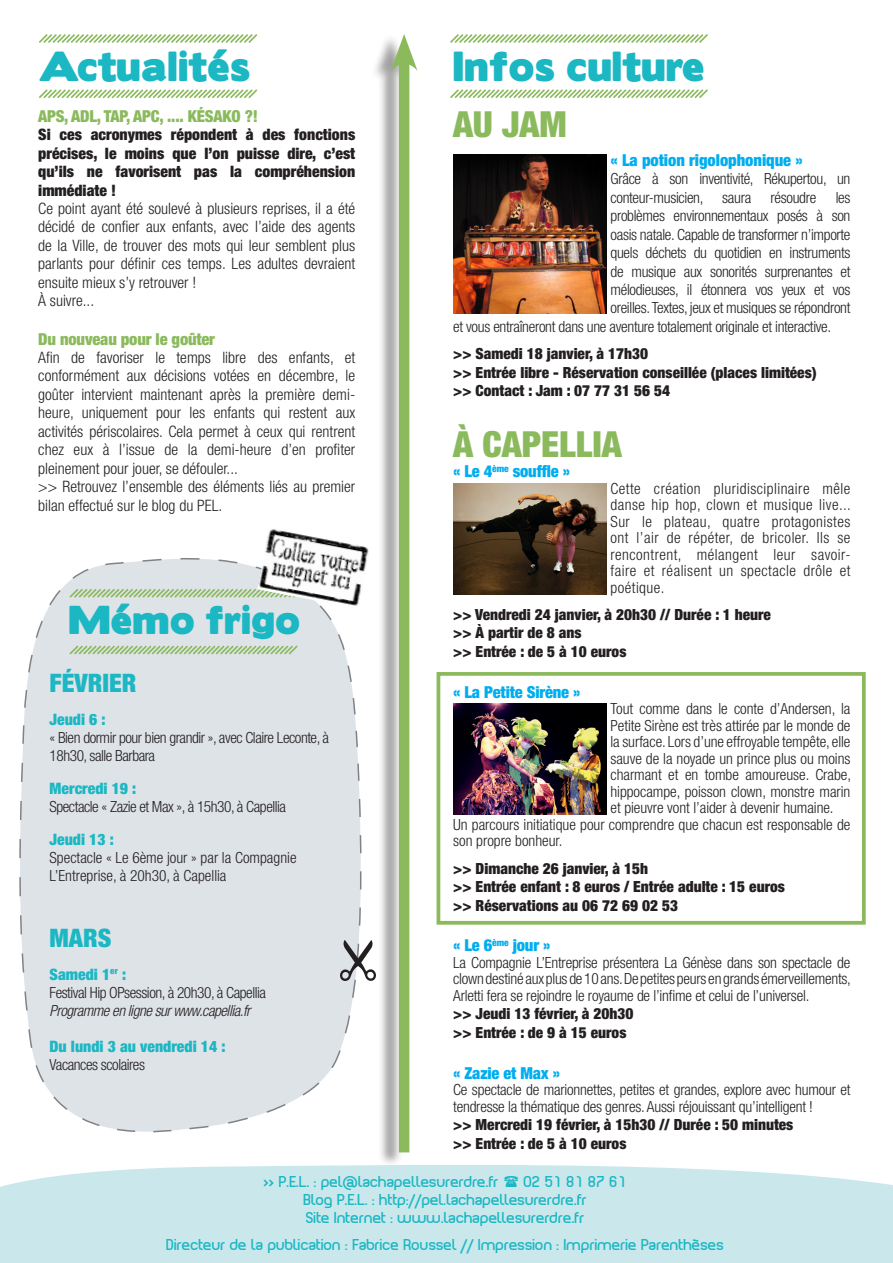
<style>
.page{position:relative;width:893px;height:1263px;background:#fff}
.page>*{position:absolute;margin:0;border:0;box-sizing:border-box;transform-origin:0 0}
.t1{font:37.5px "Boris Black Bloxx";letter-spacing:.02em;color:#1bb7c3}
.t2{font:900 condensed 36px "Helvetica Neue";color:#8bba5d}
.t3{font:36px "Boris Black Bloxx";letter-spacing:.02em;color:#1bb7c3}
.t4{font:900 condensed 25.5px "Helvetica Neue";color:#1bb7c3}
.t5{font:900 condensed 16.5px "Helvetica Neue";letter-spacing:-.01em;color:#00aeef}
.t6{font:900 condensed 16.5px "Helvetica Neue";letter-spacing:-.01em;color:#8bba5d}
.t7{font:300 condensed 15.75px/18.5px "Helvetica Neue";color:#231f20;text-align:justify}
.t8{font:900 condensed 15.75px/18.5px "Helvetica Neue";color:#231f20;text-align:justify}
.t9{font:900 condensed 15.75px "Helvetica Neue";color:#1bb7c3}
.t10{font:300 condensed 15.3px/16.5px "Helvetica Neue";letter-spacing:-.015em;color:#231f20}
.t11{font:900 condensed 15.3px "Helvetica Neue";color:#231f20}
.t12{font:italic 300 condensed 15.3px "Helvetica Neue";letter-spacing:-.03em;color:#231f20}
.t13{font:15px "Planet Estyle";color:#1bb7c3}
</style>
<div class="page">
<svg style="left:19px;top:763px;width:3px;height:196px"></svg>
<svg style="left:117px;top:1130px;width:57px;height:3px"></svg>
<svg style="left:360px;top:799px;width:2px;height:127px"></svg>
<svg style="left:22px;top:609px;width:338px;height:521px;background:#e0e4e9"></svg>
<div style="left:0;top:1165px;width:893px;height:98px;background:#cae8ec"></div>
<div style="left:370px;top:33px;width:41px;height:1133px;background:#231f20;opacity:.43"></div>
<div style="left:399px;top:55px;width:10px;height:1097px;background:#8bba5d"></div>
<svg style="left:391px;top:34px;width:26px;height:37px"></svg>
<img style="left:340px;top:940px;width:36px;height:40px">
<svg style="left:39px;top:34px;width:219px;height:9px"></svg>
<svg style="left:39px;top:89px;width:219px;height:10px"></svg>
<svg style="left:450px;top:34px;width:258px;height:9px"></svg>
<svg style="left:450px;top:89px;width:258px;height:9px"></svg>
<img style="left:453px;top:155px;width:153px;height:159px">
<img style="left:453px;top:704px;width:153px;height:110px">
<svg style="left:23px;top:558px;width:285px;height:160px;background:#dde3e4"></svg>
<img style="left:257px;top:527px;width:114px;height:82px">
<img style="left:453px;top:484px;width:153px;height:110px">
<div style="left:437px;top:672px;width:429px;height:253px;border:4px solid #8bba5d"></div>
<svg style="left:504px;top:1175px;width:14px;height:11px"></svg>
<p class="t1" style="left:39px;top:38px;width:213px">Actualités</p>
<p class="t6" style="left:38px;top:106px;width:221px">APS, ADL, TAP, APC, .... KÉSAKO ?!</p>
<p class="t8" style="left:38px;top:125px;width:319px">Si ces acronymes répondent à des fonctions précises, le moins que l’on puisse dire, c’est qu’ils ne favorisent pas la compréhension immédiate !</p>
<p class="t7" style="left:38px;top:199px;width:319px">Ce point ayant été soulevé à plusieurs reprises, il a été décidé de confier aux enfants, avec l’aide des agents de la Ville, de trouver des mots qui leur semblent plus parlants pour définir ces temps. Les adultes devraient ensuite mieux s’y retrouver !</p>
<p class="t7" style="left:38px;top:291px;width:57px">À suivre...</p>
<p class="t6" style="left:38px;top:328px;width:178px">Du nouveau pour le goûter</p>
<p class="t7" style="left:38px;top:348px;width:318px">Afin de favoriser le temps libre des enfants, et conformément aux décisions votées en décembre, le goûter intervient maintenant après la première demi&shy;heure, uniquement pour les enfants qui restent aux activités périscolaires. Cela permet à ceux qui rentrent chez eux à l’issue de la demi-heure d’en profiter pleinement pour jouer, se défouler...</p>
<p class="t7" style="left:38px;top:477px;width:319px">&gt;&gt; Retrouvez l’ensemble des éléments liés au premier bilan effectué sur le blog du PEL.</p>
<p class="t3" style="left:69px;top:593px;width:232px">Mémo frigo</p>
<p class="t4" style="left:50px;top:667px;width:88px">FÉVRIER</p>
<p class="t9" style="left:50px;top:709px;width:58px">Jeudi 6 :</p>
<p class="t10" style="left:50px;top:728px;width:281px;line-height:18px">« Bien dormir pour bien grandir », avec Claire Leconte, à<br>18h30, salle Barbara</p>
<p class="t9" style="left:50px;top:778px;width:88px">Mercredi 19 :</p>
<p class="t10" style="left:50px;top:798px;width:238px">Spectacle « Zazie et Max », à 15h30, à Capellia</p>
<p class="t9" style="left:50px;top:829px;width:66px">Jeudi 13 :</p>
<p class="t10" style="left:50px;top:848px;width:248px;line-height:18px">Spectacle « Le 6ème jour » par la Compagnie<br>L’Entreprise, à 20h30, à Capellia</p>
<p class="t4" style="left:50px;top:922px;width:63px">MARS</p>
<p class="t9" style="left:50px;top:964px;width:78px">Samedi 1<sup>er</sup> :</p>
<p class="t10" style="left:50px;top:984px;width:218px">Festival Hip OPsession, à 20h30, à Capellia</p>
<p class="t12" style="left:50px;top:1001px;width:202px">Programme en ligne sur www.capellia.fr</p>
<p class="t9" style="left:50px;top:1036px;width:177px">Du lundi 3 au vendredi 14 :</p>
<p class="t10" style="left:50px;top:1056px;width:97px">Vacances scolaires</p>
<p class="t1" style="left:453px;top:38px;width:253px">Infos culture</p>
<p class="t2" style="left:453px;top:102px;width:115px">AU JAM</p>
<p class="t5" style="left:610px;top:150px;width:194px">« La potion rigolophonique »</p>
<p class="t10" style="left:610px;top:170px;width:241px;line-height:18.5px">Grâce à son inventivité, Rékupertou, un conteur-musicien, saura</p>
<p class="t10" style="left:771px;top:189px;width:47px">résoudre</p>
<p class="t10" style="left:610px;top:188px;width:241px;line-height:18.5px;text-align:justify;text-indent:225px">les problèmes environnementaux posés à son oasis natale. Capable de transformer n’importe quels déchets du quotidien en instruments de musique aux sonorités surprenantes et mélodieuses, il étonnera vos yeux et vos oreilles. Textes, jeux et musiques se répondront</p>
<p class="t10" style="left:453px;top:318px;width:379px">et vous entraîneront dans une aventure totalement originale et interactive.</p>
<p class="t11" style="left:453px;top:344px;width:196px">&gt;&gt; Samedi 18 janvier, à 17h30</p>
<p class="t11" style="left:453px;top:363px;width:365px">&gt;&gt; Entrée libre - Réservation conseillée (places limitées)</p>
<p class="t11" style="left:453px;top:381px;width:218px">&gt;&gt; Contact : Jam : 07 77 31 56 54</p>
<p class="t2" style="left:453px;top:422px;width:170px">À CAPELLIA</p>
<p class="t5" style="left:453px;top:461px;width:118px">« Le 4<sup>ème</sup> souffle »</p>
<p class="t10" style="left:610px;top:480px;width:242px;text-align:justify">Cette création pluridisciplinaire mêle danse hip hop, clown et musique live...<br>Sur le plateau, quatre protagonistes ont l’air de répéter, de bricoler. Ils se rencontrent, mélangent leur savoir&shy;faire et réalisent un spectacle drôle et poétique.</p>
<p class="t11" style="left:453px;top:605px;width:319px">&gt;&gt; Vendredi 24 janvier, à 20h30 // Durée : 1 heure</p>
<p class="t11" style="left:453px;top:624px;width:130px">&gt;&gt; À partir de 8 ans</p>
<p class="t11" style="left:453px;top:642px;width:175px">&gt;&gt; Entrée : de 5 à 10 euros</p>
<p class="t5" style="left:453px;top:682px;width:129px">« La Petite Sirène »</p>
<p class="t10" style="left:610px;top:700px;width:242px;text-align:justify">Tout comme dans le conte d’Andersen, la Petite Sirène est très attirée par le monde de la surface. Lors d’une effroyable tempête, elle sauve de la noyade un prince plus ou moins charmant et en tombe amoureuse. Crabe, hippocampe, poisson clown, monstre marin et pieuvre vont l’aider à devenir humaine.</p>
<p class="t10" style="left:453px;top:816px;width:399px">Un parcours initiatique pour comprendre que chacun est responsable de son propre bonheur.</p>
<p class="t11" style="left:453px;top:859px;width:196px">&gt;&gt; Dimanche 26 janvier, à 15h</p>
<p class="t11" style="left:453px;top:877px;width:333px">&gt;&gt; Entrée enfant : 8 euros / Entrée adulte : 15 euros</p>
<p class="t11" style="left:453px;top:896px;width:226px">&gt;&gt; Réservations au 06 72 69 02 53</p>
<p class="t5" style="left:453px;top:935px;width:99px">« Le 6<sup>ème</sup> jour »</p>
<p class="t10" style="left:453px;top:954px;width:399px;text-align:justify">La Compagnie L’Entreprise présentera La Génèse dans son spectacle de clown destiné aux plus de 10 ans. De petites peurs en grands émerveillements, Arletti fera se rejoindre le royaume de l’infime et celui de l’universel.</p>
<p class="t11" style="left:453px;top:1004px;width:182px">&gt;&gt; Jeudi 13 février, à 20h30</p>
<p class="t11" style="left:453px;top:1023px;width:175px">&gt;&gt; Entrée : de 9 à 15 euros</p>
<p class="t5" style="left:453px;top:1062px;width:108px">« Zazie et Max »</p>
<p class="t10" style="left:453px;top:1081px;width:399px">Ce spectacle de marionnettes, petites et grandes, explore avec humour et tendresse la thématique des genres. Aussi réjouissant qu’intelligent !</p>
<p class="t11" style="left:453px;top:1115px;width:342px">&gt;&gt; Mercredi 19 février, à 15h30 // Durée : 50 minutes</p>
<p class="t11" style="left:453px;top:1134px;width:175px">&gt;&gt; Entrée : de 5 à 10 euros</p>
<p class="t13" style="left:264px;top:1171px;width:237px">&gt;&gt; P.E.L. : pel@lachapellesurerdre.fr</p>
<p class="t13" style="left:524px;top:1171px;width:105px">02 51 81 87 61</p>
<p class="t13" style="left:304px;top:1189px;width:285px">Blog P.E.L. : http://pel.lachapellesurerdre.fr</p>
<p class="t13" style="left:306px;top:1207px;width:280px">Site Internet : www.lachapellesurerdre.fr</p>
<p class="t13" style="left:167px;top:1234px;width:559px">Directeur de la publication : Fabrice Roussel // Impression : Imprimerie Parenthèses</p>
</div>
